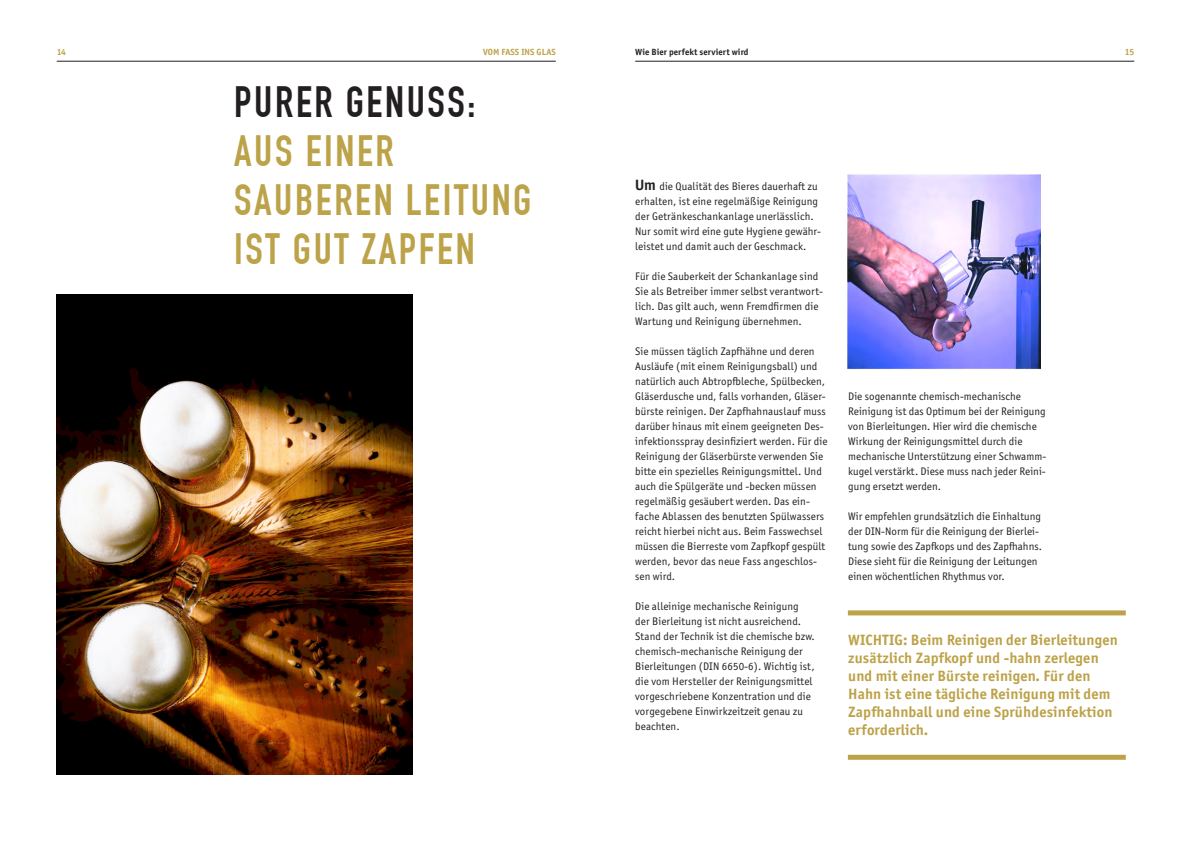
<style>
.page{position:relative;width:1191px;height:842px;background:#fff}
.page>*{position:absolute;margin:0;border:0;box-sizing:border-box;transform-origin:0 0}
.t1{font:700 42.9px "DIN Condensed";letter-spacing:.06em;color:#bca248}
.t2{font:700 42.9px "DIN Condensed";letter-spacing:.06em;color:#231f20}
.t3{font:700 15px/18px "Officina Sans ITC Pro";letter-spacing:.01em;color:#bca248}
.t4{font:11px/15px "Officina Sans ITC Pro";letter-spacing:.01em;color:#231f20}
.t5{font:700 9px "Officina Sans ITC Pro";letter-spacing:.01em;color:#231f20}
.t6{font:700 9px "Officina Sans ITC Pro";letter-spacing:.01em;color:#bca248}
.t7{font:700 9px "Officina Ser ITC";color:#bca248}
.s1{font-weight:700;font-size:15px}
</style>
<div class="page">
<img style="left:57px;top:295px;width:355px;height:479px">
<img style="left:848px;top:174px;width:192px;height:196px">
<hr style="left:57px;top:61px;width:499px;height:1px;background:#231f20">
<hr style="left:635px;top:61px;width:499px;height:1px;background:#231f20">
<div style="left:848px;top:755px;width:277px;height:5px;background:#bca248"></div>
<div style="left:848px;top:610px;width:277px;height:5px;background:#bca248"></div>
<p class="t7" style="left:57px;top:46px;width:11px">14</p>
<p class="t6" style="left:483px;top:46px;width:74px">VOM FASS INS GLAS</p>
<p class="t5" style="left:635px;top:46px;width:115px">Wie Bier perfekt serviert wird</p>
<p class="t7" style="left:1124px;top:46px;width:11px">15</p>
<p class="t2" style="left:234px;top:77px;width:243px">PURER GENUSS:</p>
<p class="t1" style="left:234px;top:126px;width:161px">AUS EINER</p>
<p class="t1" style="left:234px;top:175px;width:299px">SAUBEREN LEITUNG</p>
<p class="t1" style="left:234px;top:223px;width:242px">IST GUT ZAPFEN</p>
<p class="t4" style="left:635px;top:178px;width:187px"><span class="s1">Um</span> die Qualität des Bieres dauerhaft zu erhalten, ist eine regelmäßige Reinigung der Getränkeschankanlage unerlässlich.<br>Nur somit wird eine gute Hygiene gewähr&shy;leistet und damit auch der Geschmack.</p>
<p class="t4" style="left:635px;top:268px;width:189px">Für die Sauberkeit der Schankanlage sind Sie als Betreiber immer selbst verantwort&shy;lich. Das gilt auch, wenn Fremdfirmen die Wartung und Reinigung übernehmen.</p>
<p class="t4" style="left:635px;top:343px;width:194px">Sie müssen täglich Zapfhähne und deren Ausläufe (mit einem Reinigungsball) und natürlich auch Abtropfbleche, Spülbecken, Gläserdusche und, falls vorhanden, Gläser&shy;bürste reinigen. Der Zapfhahnauslauf muss darüber hinaus mit einem geeigneten Des&shy;infektionsspray desinfiziert werden. Für die Reinigung der Gläserbürste verwenden Sie bitte ein spezielles Reinigungsmittel. Und auch die Spülgeräte und -becken müssen regelmäßig gesäubert werden. Das ein&shy;fache Ablassen des benutzten Spülwassers reicht hierbei nicht aus. Beim Fasswechsel müssen die Bierreste vom Zapfkopf gespült werden, bevor das neue Fass angeschlos&shy;sen wird.</p>
<p class="t4" style="left:635px;top:598px;width:181px">Die alleinige mechanische Reinigung der Bierleitung ist nicht ausreichend.<br>Stand der Technik ist die chemische bzw. chemisch-mechanische Reinigung der Bierleitungen (DIN 6650-6). Wichtig ist, die vom Hersteller der Reinigungsmittel vorgeschriebene Konzentration und die vorgegebene Einwirkzeitzeit genau zu beachten.</p>
<p class="t4" style="left:848px;top:388px;width:199px">Die sogenannte chemisch-mechanische Reinigung ist das Optimum bei der Reinigung von Bierleitungen. Hier wird die chemische Wirkung der Reinigungsmittel durch die</p>
<p class="t4" style="left:848px;top:448px;width:199px;text-align:justify">mechanische Unterstützung einer Schwamm&shy;kugel verstärkt. Diese muss nach jeder Reini&shy;gung ersetzt werden.</p>
<p class="t4" style="left:848px;top:508px;width:195px">Wir empfehlen grundsätzlich die Einhaltung der DIN-Norm für die Reinigung der Bierlei&shy;tung sowie des Zapfkops und des Zapfhahns.<br>Diese sieht für die Reinigung der Leitungen einen wöchentlichen Rhythmus vor.</p>
<p class="t3" style="left:848px;top:631px;width:271px">WICHTIG: Beim Reinigen der Bierleitungen zusätzlich Zapfkopf und -hahn zerlegen und mit einer Bürste reinigen. Für den Hahn ist eine tägliche Reinigung mit dem Zapfhahnball und eine Sprühdesinfektion erforderlich.</p>
</div>
